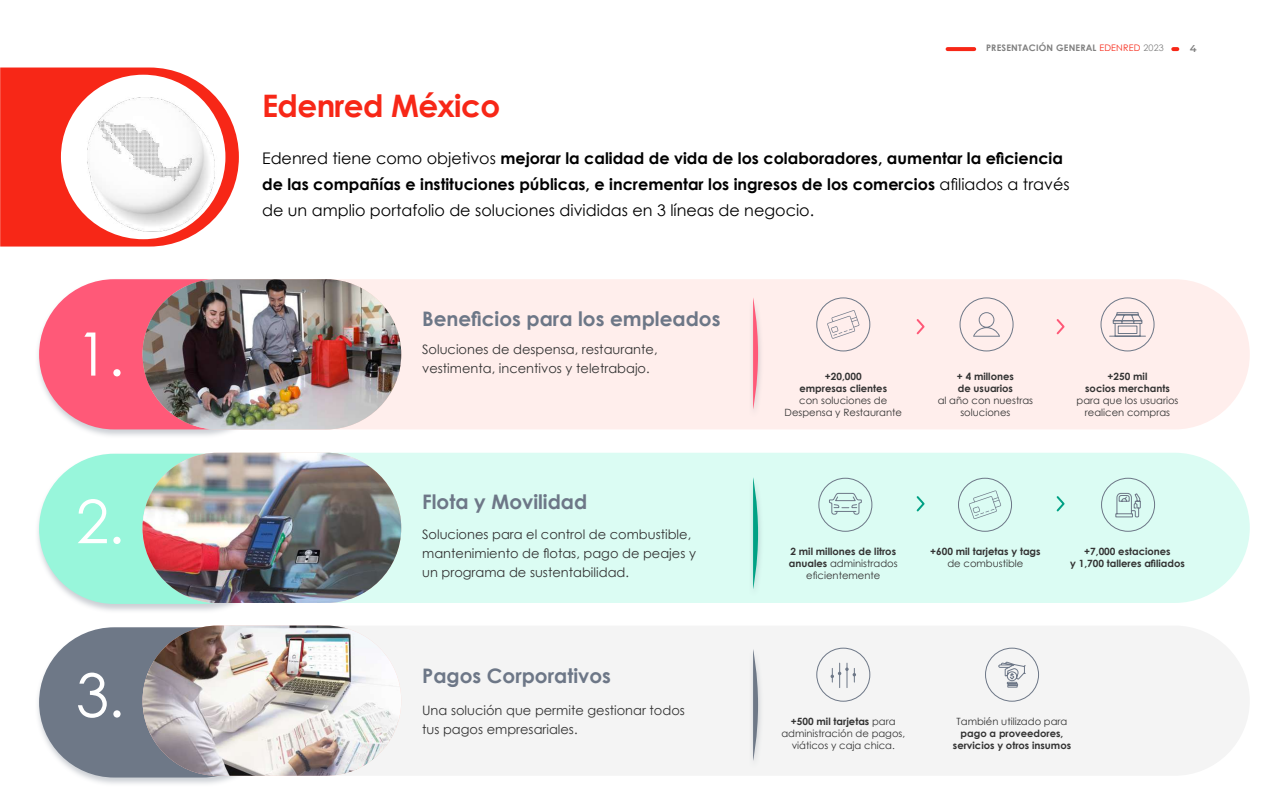
<style>
.page{position:relative;width:1280px;height:800px;background:#fff}
.page>*{position:absolute;margin:0;border:0;box-sizing:border-box;transform-origin:0 0}
.t1{font:60px "Century Gothic";color:#fff}
.t2{font:700 31px "Century Gothic";letter-spacing:-.02em;color:#f72717}
.t3{font:700 20px "Century Gothic";color:#6d7787}
.t4{font:700 16px/26px "Century Gothic";color:#000}
.t5{font:13px/19px "Century Gothic";color:#333}
.t6{font:700 10px/12px "Century Gothic";color:#333;text-align:center}
.t7{font:10px/12px "Century Gothic";color:#333;text-align:center}
.t8{font:600 10px "Montserrat";color:#808080}
.t9{font:700 9px "Century Gothic";letter-spacing:.02em;color:#808080}
.s1{font-weight:400;color:#f72717}
.s2{font-weight:400}
.s3{font-weight:700}
</style>
<div class="page">
<svg style="left:948px;top:47px;width:26px;height:4px"></svg>
<svg style="left:1173px;top:47px;width:4px;height:4px"></svg>
<div style="left:35px;top:452px;width:249px;height:161px;background:#6e7887;opacity:.35"></div>
<div style="left:39px;top:454px;width:239px;height:150px;background:#98f6db;border-radius:75px"></div>
<div style="left:35px;top:626px;width:249px;height:161px;background:#6e7887;opacity:.35"></div>
<div style="left:39px;top:627px;width:239px;height:151px;background:#6e7887;border-radius:75px"></div>
<div style="left:156px;top:279px;width:1094px;height:150px;background:#ffeeec;border-radius:75px"></div>
<div style="left:156px;top:453px;width:1094px;height:150px;background:#dbfcf3;border-radius:75px"></div>
<div style="left:156px;top:626px;width:1094px;height:150px;background:#f4f4f4;border-radius:75px"></div>
<img style="left:143px;top:453px;width:258px;height:150px;border-radius:75px">
<img style="left:143px;top:626px;width:258px;height:150px;border-radius:75px">
<svg style="left:0;top:68px;width:239px;height:179px;background:#f8493b"></svg>
<div style="left:35px;top:278px;width:249px;height:161px;background:#6e7887;opacity:.35"></div>
<div style="left:39px;top:279px;width:239px;height:150px;background:#ff5978;border-radius:75px"></div>
<div style="left:818px;top:478px;width:54px;height:54px;border:1px solid #6d7787;border-radius:50%"></div>
<svg style="left:829px;top:492px;width:33px;height:23px"></svg>
<div style="left:816px;top:297px;width:54px;height:54px;border:1px solid #6d7787;border-radius:50%"></div>
<div style="left:958px;top:478px;width:54px;height:54px;border:1px solid #6d7787;border-radius:50%"></div>
<svg style="left:969px;top:490px;width:32px;height:29px"></svg>
<div style="left:960px;top:297px;width:54px;height:54px;border:1px solid #6d7787;border-radius:50%"></div>
<svg style="left:827px;top:310px;width:33px;height:29px"></svg>
<div style="left:816px;top:648px;width:54px;height:54px;border:1px solid #6d7787;border-radius:50%"></div>
<svg style="left:831px;top:663px;width:25px;height:25px"></svg>
<div style="left:1101px;top:297px;width:54px;height:54px;border:1px solid #6d7787;border-radius:50%"></div>
<div style="left:1101px;top:478px;width:54px;height:54px;border:1px solid #6d7787;border-radius:50%"></div>
<svg style="left:916px;top:319px;width:9px;height:16px"></svg>
<svg style="left:916px;top:496px;width:9px;height:16px"></svg>
<svg style="left:1056px;top:319px;width:9px;height:16px"></svg>
<svg style="left:1056px;top:496px;width:9px;height:16px"></svg>
<svg style="left:1109px;top:312px;width:37px;height:25px"></svg>
<svg style="left:1115px;top:492px;width:26px;height:26px"></svg>
<div style="left:61px;top:75px;width:164px;height:164px;background:#fff;border-radius:50%"></div>
<img style="left:75px;top:85px;width:151px;height:151px">
<div style="left:749px;top:297px;width:15px;height:120px;background:#6e7887;opacity:.35"></div>
<svg style="left:753px;top:297px;width:5px;height:112px"></svg>
<div style="left:749px;top:477px;width:15px;height:120px;background:#6e7887;opacity:.35"></div>
<svg style="left:753px;top:477px;width:5px;height:112px"></svg>
<div style="left:749px;top:649px;width:15px;height:120px;background:#6e7887;opacity:.35"></div>
<svg style="left:753px;top:649px;width:5px;height:112px"></svg>
<img style="left:143px;top:279px;width:258px;height:150px;border-radius:75px">
<svg style="left:973px;top:312px;width:27px;height:25px"></svg>
<div style="left:985px;top:648px;width:54px;height:54px;border:1px solid #6d7787;border-radius:50%"></div>
<svg style="left:998px;top:662px;width:28px;height:26px"></svg>
<h1 class="t1" style="left:76px;top:312px;width:50px">1.</h1>
<h1 class="t1" style="left:76px;top:480px;width:50px">2.</h1>
<h1 class="t1" style="left:76px;top:653px;width:50px">3.</h1>
<h2 class="t2" style="left:262px;top:83px;width:240px">Edenred México</h2>
<p class="t9" style="left:986px;top:41px;width:179px">PRESENTACIÓN GENERAL <span class="s1">EDENRED</span> <span class="s2">2023</span></p>
<p class="t8" style="left:1190px;top:41px;width:8px">4</p>
<p class="t4" style="left:262px;top:144px;width:809px"><span class="s2">Edenred tiene como objetivos</span> mejorar la calidad de vida de los colaboradores, aumentar la eficiencia de las compañías e instituciones públicas, e incrementar los ingresos de los comercios <span class="s2">afiliados a través de un amplio portafolio de soluciones divididas en 3 líneas de negocio.</span></p>
<p class="t3" style="left:422px;top:304px;width:300px">Beneficios para los empleados</p>
<p class="t5" style="left:422px;top:340px;width:237px">Soluciones de despensa, restaurante, vestimenta, incentivos y teletrabajo.</p>
<p class="t3" style="left:422px;top:487px;width:167px">Flota y Movilidad</p>
<p class="t5" style="left:422px;top:524px;width:275px">Soluciones para el control de combustible, mantenimiento de flotas, pago de peajes y un programa de sustentabilidad.</p>
<p class="t3" style="left:422px;top:660px;width:190px">Pagos Corporativos</p>
<p class="t5" style="left:422px;top:700px;width:264px">Una solución que permite gestionar todos tus pagos empresariales.</p>
<p class="t6" style="left:800px;top:369px;width:89px">+20,000<br>empresas clientes</p>
<p class="t7" style="left:785px;top:394px;width:119px">con soluciones de<br>Despensa y Restaurante</p>
<p class="t6" style="left:957px;top:369px;width:58px;text-align:left">+ 4 millones de usuarios</p>
<p class="t7" style="left:938px;top:394px;width:97px">al año con nuestras soluciones</p>
<p class="t6" style="left:1085px;top:369px;width:86px">+250 mil<br>socios merchants</p>
<p class="t7" style="left:1077px;top:394px;width:103px">para que los usuarios realicen compras</p>
<p class="t6" style="left:789px;top:545px;width:110px">2 mil millones de litros anuales <span class="s2">administrados eficientemente</span></p>
<p class="t6" style="left:930px;top:545px;width:112px">+600 mil tarjetas y tags</p>
<p class="t7" style="left:947px;top:557px;width:78px">de combustible</p>
<p class="t6" style="left:1070px;top:545px;width:116px">+7,000 estaciones<br>y 1,700 talleres afiliados</p>
<p class="t7" style="left:781px;top:715px;width:125px"><span class="s3">+500 mil tarjetas</span> para administración de pagos, viáticos y caja chica.</p>
<p class="t7" style="left:957px;top:715px;width:112px">También utilizado para</p>
<p class="t6" style="left:953px;top:727px;width:120px">pago a proveedores, servicios y otros insumos</p>
</div>
